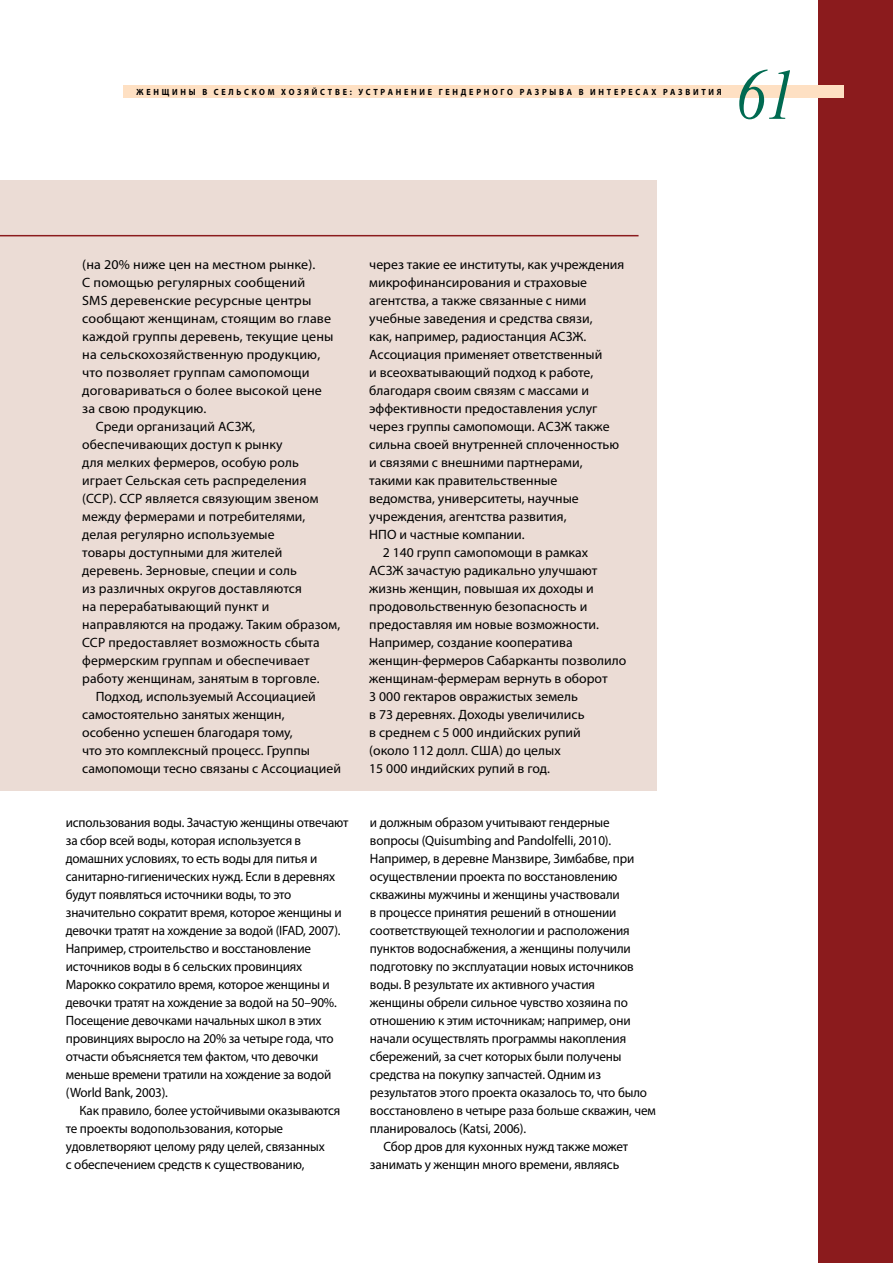
<style>
.page{position:relative;width:893px;height:1263px;background:#fff}
.page>*{position:absolute;margin:0;border:0;box-sizing:border-box;transform-origin:0 0}
.t1{font:italic 72px "Times";color:#006a51;scale:.8 1}
.t2{font:13.5px/18px "Myriad Pro";letter-spacing:-.005em;color:#000}
.t3{font:13.5px "Myriad Pro";letter-spacing:-.005em;color:#000;scale:1.04 1}
.t4{font:700 9px "Myriad Pro";letter-spacing:.345em;color:#000;scale:.9 1}
</style>
<div class="page">
<div style="left:819px;top:0;width:74px;height:1263px;background:#8b1b1d"></div>
<div style="left:123px;top:85px;width:721px;height:13px;background:#fee0c3"></div>
<div style="left:0;top:181px;width:656px;height:610px;background:#ebdcd5"></div>
<hr style="left:0;top:235px;width:639px;height:1px;background:#8b1b1d">
<p class="t4" style="left:136px;top:86px;width:106px">Женщи ны в с ельском</p>
<p class="t4" style="left:281px;top:86px;width:49px">хо зяйств</p>
<p class="t4" style="left:343px;top:86px;width:30px">е: устра</p>
<p class="t4" style="left:396px;top:86px;width:113px">нени е гендерного</p>
<p class="t4" style="left:520px;top:86px;width:30px">ра зрыва</p>
<p class="t4" style="left:579px;top:86px;width:123px">в интереса х ра звити</p>
<p class="t4" style="left:717px;top:86px;width:6px">я</p>
<h1 class="t1" style="left:738px;top:32px;width:74px">61</h1>
<p class="t3" style="left:82px;top:256px;width:226px">(на 20% ниже цен на местном рынке).</p>
<p class="t3" style="left:82px;top:274px;width:216px">С помощью регулярных сообщений</p>
<p class="t3" style="left:82px;top:292px;width:222px">SMS деревенские ресурсные центры</p>
<p class="t3" style="left:82px;top:310px;width:241px">сообщают женщинам, стоящим во главе</p>
<p class="t3" style="left:82px;top:328px;width:243px">каждой группы деревень, текущие цены</p>
<p class="t3" style="left:82px;top:346px;width:230px">на сельскохозяйственную продукцию,</p>
<p class="t3" style="left:82px;top:364px;width:220px">что позволяет группам самопомощи</p>
<p class="t3" style="left:82px;top:382px;width:232px">договариваться о более высокой цене</p>
<p class="t3" style="left:82px;top:400px;width:121px">за свою продукцию.</p>
<p class="t2" style="left:96px;top:417px;width:161px">Среди организаций АСЗЖ,</p>
<p class="t2" style="left:82px;top:435px;width:202px">обеспечивающих доступ к рынку</p>
<p class="t2" style="left:82px;top:453px;width:218px">для мелких фермеров, особую роль</p>
<p class="t2" style="left:82px;top:471px;width:226px">играет Сельская сеть распределения</p>
<p class="t2" style="left:82px;top:489px;width:238px">(ССР). ССР является связующим звеном</p>
<p class="t2" style="left:82px;top:507px;width:225px">между фермерами и потребителями,</p>
<p class="t2" style="left:82px;top:525px;width:194px">делая регулярно используемые</p>
<p class="t2" style="left:82px;top:543px;width:202px">товары доступными для жителей</p>
<p class="t2" style="left:82px;top:561px;width:216px">деревень. Зерновые, специи и соль</p>
<p class="t2" style="left:82px;top:579px;width:221px">из различных округов доставляются</p>
<p class="t2" style="left:82px;top:597px;width:189px">на перерабатывающий пункт и</p>
<p class="t2" style="left:82px;top:615px;width:260px">направляются на продажу. Таким образом,</p>
<p class="t2" style="left:82px;top:633px;width:239px">ССР предоставляет возможность сбыта</p>
<p class="t2" style="left:82px;top:651px;width:229px">фермерским группам и обеспечивает</p>
<p class="t2" style="left:82px;top:669px;width:239px">работу женщинам, занятым в торговле.</p>
<p class="t2" style="left:96px;top:687px;width:222px">Подход, используемый Ассоциацией</p>
<p class="t2" style="left:82px;top:705px;width:204px">самостоятельно занятых женщин,</p>
<p class="t2" style="left:82px;top:723px;width:212px">особенно успешен благодаря тому,</p>
<p class="t2" style="left:82px;top:741px;width:229px">что это комплексный процесс. Группы</p>
<p class="t2" style="left:82px;top:759px;width:260px">самопомощи тесно связаны с Ассоциацией</p>
<p class="t2" style="left:66px;top:813px;width:284px">использования воды. Зачастую женщины отвечают за сбор всей воды, которая используется в домашних условиях, то есть воды для питья и санитарно-гигиенических нужд. Если в деревнях будут появляться источники воды, то это значительно сократит время, которое женщины и девочки тратят на хождение за водой (IFAD, 2007).<br>Например, строительство и восстановление источников воды в 6 сельских провинциях Марокко сократило время, которое женщины и девочки тратят на хождение за водой на 50–90%.<br>Посещение девочками начальных школ в этих провинциях выросло на 20% за четыре года, что отчасти объясняется тем фактом, что девочки меньше времени тратили на хождение за водой (World Bank, 2003).</p>
<p class="t2" style="left:66px;top:1101px;width:276px;text-indent:14px">Как правило, более устойчивыми оказываются те проекты водопользования, которые удовлетворяют целому ряду целей, связанных<br>с обеспечением средств к существованию,</p>
<p class="t2" style="left:369px;top:255px;width:257px">через такие ее институты, как учреждения</p>
<p class="t2" style="left:369px;top:273px;width:219px">микрофинансирования и страховые</p>
<p class="t2" style="left:369px;top:291px;width:219px">агентства, а также связанные с ними</p>
<p class="t2" style="left:369px;top:309px;width:225px">учебные заведения и средства связи,</p>
<p class="t2" style="left:369px;top:327px;width:219px">как, например, радиостанция АСЗЖ.</p>
<p class="t2" style="left:369px;top:345px;width:235px">Ассоциация применяет ответственный</p>
<p class="t2" style="left:369px;top:363px;width:226px">и всеохватывающий подход к работе,</p>
<p class="t2" style="left:369px;top:381px;width:221px">благодаря своим связям с массами и</p>
<p class="t2" style="left:369px;top:399px;width:230px">эффективности предоставления услуг</p>
<p class="t2" style="left:369px;top:417px;width:242px">через группы самопомощи. АСЗЖ также</p>
<p class="t2" style="left:369px;top:435px;width:251px">сильна своей внутренней сплоченностью</p>
<p class="t2" style="left:369px;top:453px;width:215px">и связями с внешними партнерами,</p>
<p class="t2" style="left:369px;top:471px;width:189px">такими как правительственные</p>
<p class="t2" style="left:369px;top:489px;width:211px">ведомства, университеты, научные</p>
<p class="t2" style="left:369px;top:507px;width:199px">учреждения, агентства развития,</p>
<p class="t2" style="left:369px;top:525px;width:157px">НПО и частные компании.</p>
<p class="t2" style="left:383px;top:543px;width:207px">2 140 групп самопомощи в рамках</p>
<p class="t2" style="left:369px;top:561px;width:230px">АСЗЖ зачастую радикально улучшают</p>
<p class="t2" style="left:369px;top:579px;width:226px">жизнь женщин, повышая их доходы и</p>
<p class="t2" style="left:369px;top:597px;width:220px">продовольственную безопасность и</p>
<p class="t2" style="left:369px;top:615px;width:231px">предоставляя им новые возможности.</p>
<p class="t2" style="left:369px;top:633px;width:205px">Например, создание кооператива</p>
<p class="t2" style="left:369px;top:651px;width:259px">женщин-фермеров Сабарканты позволило</p>
<p class="t2" style="left:369px;top:669px;width:240px">женщинам-фермерам вернуть в оборот</p>
<p class="t2" style="left:369px;top:687px;width:210px">3 000 гектаров овражистых земель</p>
<p class="t2" style="left:369px;top:705px;width:217px">в 73 деревнях. Доходы увеличились</p>
<p class="t2" style="left:369px;top:723px;width:213px">в среднем с 5 000 индийских рупий</p>
<p class="t2" style="left:369px;top:741px;width:193px">(около 112 долл. США) до целых</p>
<p class="t2" style="left:369px;top:759px;width:182px">15 000 индийских рупий в год.</p>
<p class="t2" style="left:370px;top:813px;width:241px">и должным образом учитывают гендерные</p>
<p class="t2" style="left:370px;top:831px;width:243px">вопросы (Quisumbing and Pandolfelli, 2010).</p>
<p class="t2" style="left:370px;top:849px;width:266px">Например, в деревне Манзвире, Зимбабве, при</p>
<p class="t2" style="left:370px;top:867px;width:249px">осуществлении проекта по восстановлению</p>
<p class="t2" style="left:370px;top:885px;width:251px">скважины мужчины и женщины участвовали</p>
<p class="t2" style="left:370px;top:903px;width:248px">в процессе принятия решений в отношении</p>
<p class="t2" style="left:370px;top:921px;width:261px">соответствующей технологии и расположения</p>
<p class="t2" style="left:370px;top:939px;width:262px">пунктов водоснабжения, а женщины получили</p>
<p class="t2" style="left:370px;top:957px;width:265px">подготовку по эксплуатации новых источников</p>
<p class="t2" style="left:370px;top:975px;width:227px">воды. В результате их активного участия</p>
<p class="t2" style="left:370px;top:993px;width:260px">женщины обрели сильное чувство хозяина по</p>
<p class="t2" style="left:370px;top:1011px;width:262px">отношению к этим источникам; например, они</p>
<p class="t2" style="left:370px;top:1029px;width:258px">начали осуществлять программы накопления</p>
<p class="t2" style="left:370px;top:1047px;width:253px">сбережений, за счет которых были получены</p>
<p class="t2" style="left:370px;top:1065px;width:233px">средства на покупку запчастей. Одним из</p>
<p class="t2" style="left:370px;top:1083px;width:279px">результатов этого проекта оказалось то, что было</p>
<p class="t2" style="left:370px;top:1101px;width:287px">восстановлено в четыре раза больше скважин, чем</p>
<p class="t2" style="left:370px;top:1119px;width:158px">планировалось (Katsi, 2006).</p>
<p class="t2" style="left:383px;top:1137px;width:246px">Сбор дров для кухонных нужд также может</p>
<p class="t2" style="left:370px;top:1155px;width:251px">занимать у женщин много времени, являясь</p>
</div>
